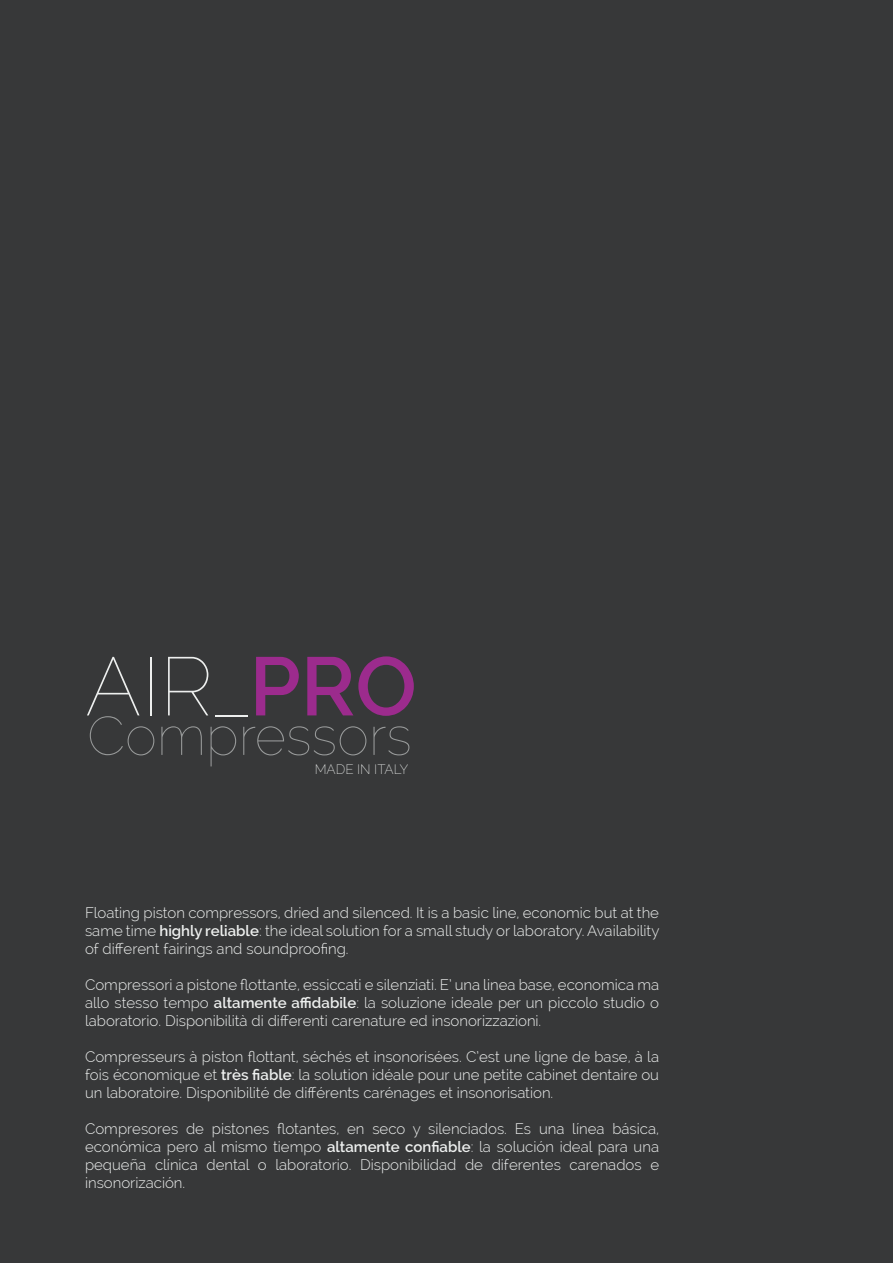
<style>
.page{position:relative;width:893px;height:1263px;background:#373839}
.page>*{position:absolute;margin:0;border:0;box-sizing:border-box;transform-origin:0 0}
.t1{font:100 82.5px "Raleway";color:#edefee}
.t2{font:100 54.15px "Raleway";color:#989a9a}
.t3{font:300 15px/18px "Raleway";color:#edefee;text-align:justify}
.t4{font:200 13.35px "Raleway";color:#edefee}
.s1{font-weight:600;color:#9c2b8d}
.s2{font-weight:600}
</style>
<div class="page">
<p class="t1" style="left:85px;top:638px;width:333px">AIR_<span class="s1">PRO</span></p>
<p class="t2" style="left:87px;top:704px;width:326px">Compressors</p>
<p class="t4" style="left:315px;top:761px;width:95px">MADE IN ITALY</p>
<p class="t3" style="left:85px;top:903px;width:576px">Floating piston compressors, dried and silenced. It is a basic line, economic but at the same time <span class="s2">highly reliable</span>: the ideal solution for a small study or laboratory. Availability of different fairings and soundproofing.</p>
<p class="t3" style="left:85px;top:975px;width:576px">Compressori a pistone flottante, essiccati e silenziati. E’ una linea base, economica ma allo stesso tempo <span class="s2">altamente affidabile</span>: la soluzione ideale per un piccolo studio o laboratorio. Disponibilità di differenti carenature ed insonorizzazioni.</p>
<p class="t3" style="left:85px;top:1047px;width:576px">Compresseurs à piston flottant, séchés et insonorisées. C’est une ligne de base, à la fois économique et <span class="s2">très fiable</span>: la solution idéale pour une petite cabinet dentaire ou un laboratoire. Disponibilité de différents carénages et insonorisation.</p>
<p class="t3" style="left:85px;top:1119px;width:576px">Compresores de pistones flotantes, en seco y silenciados. Es una línea básica, económica pero al mismo tiempo <span class="s2">altamente confiable</span>: la solución ideal para una pequeña clínica dental o laboratorio. Disponibilidad de diferentes carenados e</p>
<p class="t3" style="left:85px;top:1173px;width:102px">insonorización.</p>
</div>
